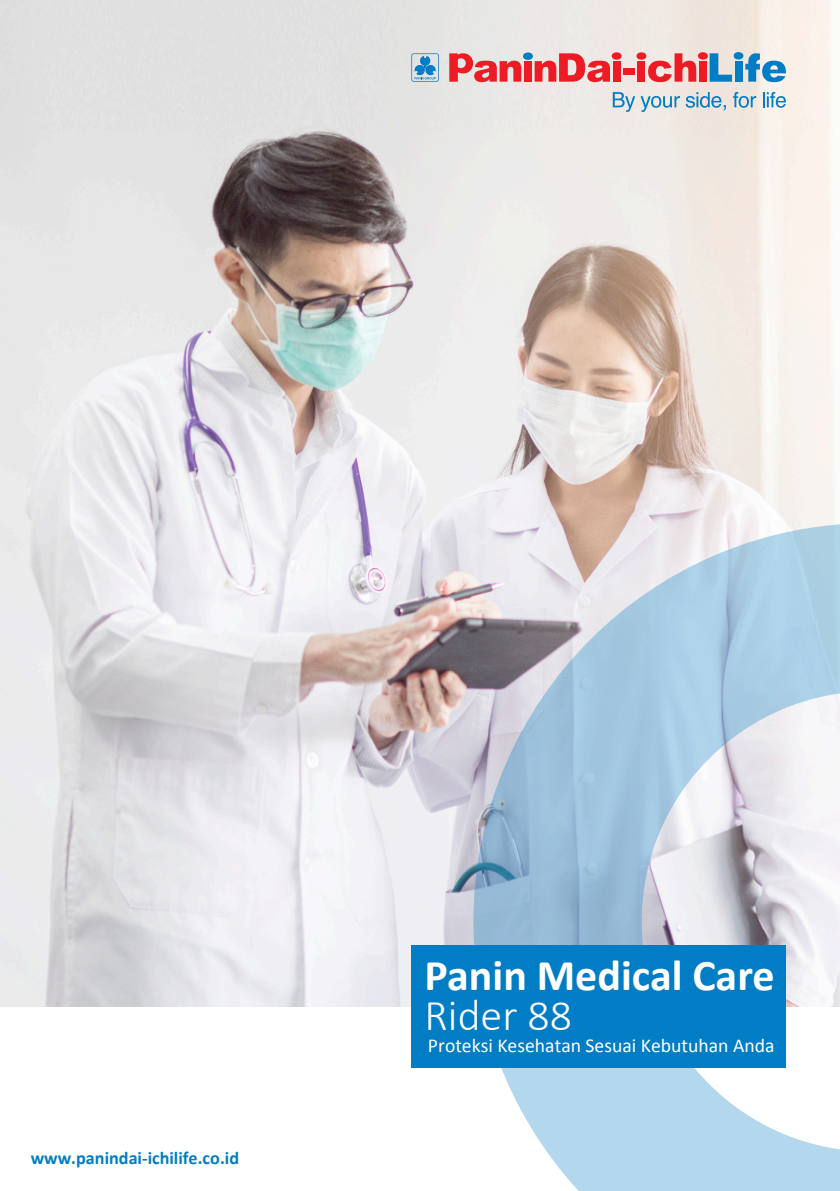
<style>
.page{position:relative;width:840px;height:1191px;background:#fff}
.page>*{position:absolute;margin:0;border:0;box-sizing:border-box;transform-origin:0 0}
.t1{font:700 44px "Calibri";color:#fff}
.t2{font:300 44px "Calibri";color:#fff}
.t3{font:19.6px "Calibri";color:#fff}
.t4{font:700 18.2px "Calibri";color:#007dc5}
</style>
<div class="page">
<img style="left:0;top:0;width:835px;height:1006px">
<svg style="left:473px;top:523px;width:366px;height:668px"></svg>
<svg style="left:612px;top:92px;width:67px;height:20px"></svg>
<svg style="left:685px;top:92px;width:40px;height:18px"></svg>
<svg style="left:732px;top:92px;width:23px;height:16px"></svg>
<svg style="left:762px;top:92px;width:23px;height:16px"></svg>
<div style="left:623px;top:68px;width:11px;height:6px;background:#ed1c24"></div>
<svg style="left:449px;top:52px;width:172px;height:30px"></svg>
<svg style="left:635px;top:52px;width:150px;height:30px"></svg>
<svg style="left:411px;top:53px;width:27px;height:29px"></svg>
<div style="left:411px;top:945px;width:374px;height:122px;background:#007dc5"></div>
<p class="t4" style="left:31px;top:1146px;width:210px">www.panindai-ichilife.co.id</p>
<p class="t1" style="left:424px;top:947px;width:351px">Panin Medical Care</p>
<p class="t2" style="left:424px;top:988px;width:149px">Rider 88</p>
<p class="t3" style="left:427px;top:1033px;width:348px">Proteksi Kesehatan Sesuai Kebutuhan Anda</p>
</div>
